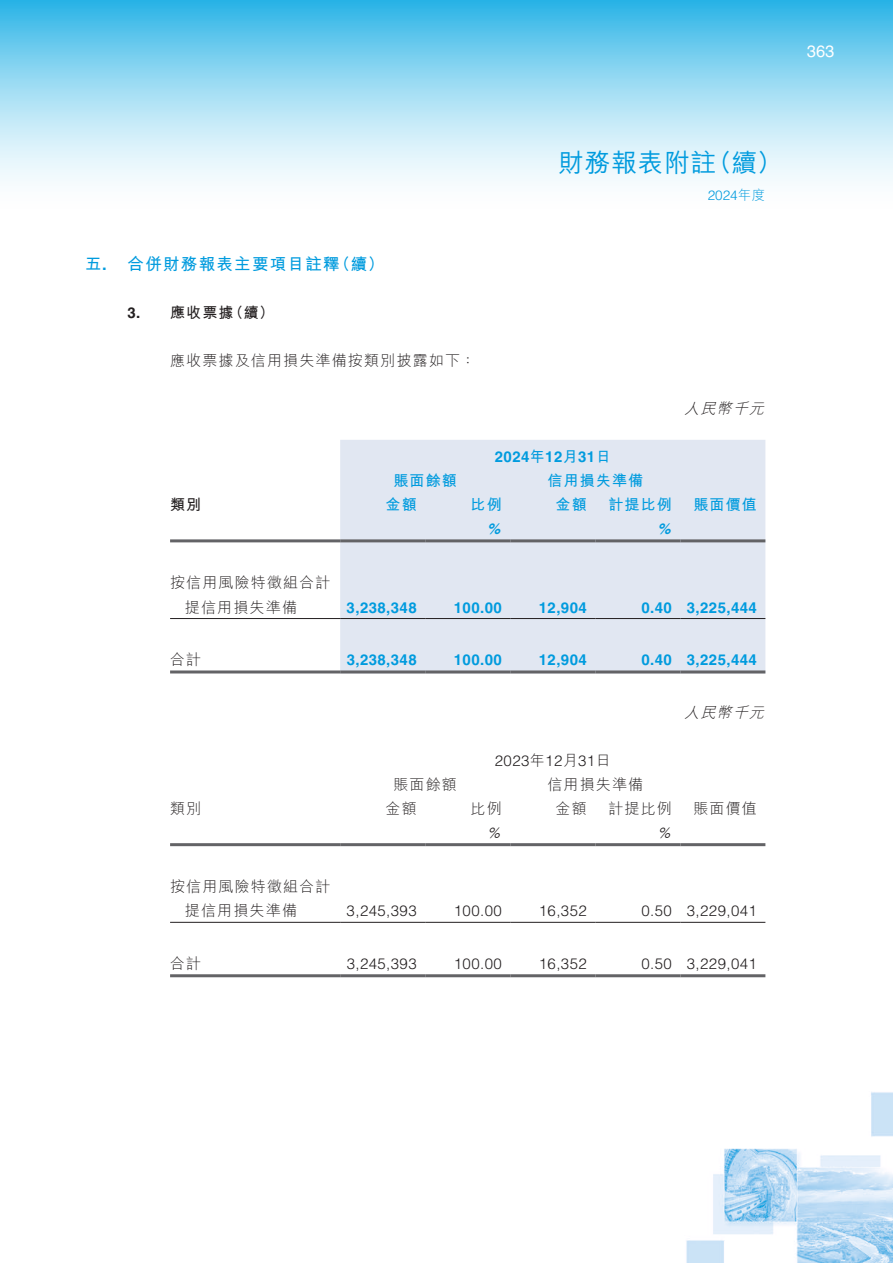
<style>
.page{position:relative;width:893px;height:1263px;background:#fff}
.page>*{position:absolute;margin:0;border:0;box-sizing:border-box;transform-origin:0 0}
.t1{font:500 25.5px "M Hei HK";letter-spacing:.04em;color:#009bde}
.t2{font:700 16.5px "M Hei HK";letter-spacing:.08em;color:#009bde}
.t3{font:16.5px "Helvetica LT Std";color:#fff}
.t4{font:300 15px/24px "M Hei HK";letter-spacing:.08em;color:#231f20}
.t5{font:700 15px "Helvetica LT Std";letter-spacing:.03em;color:#009bde}
.t6{font:300 15px "Helvetica LT Std";letter-spacing:.03em;color:#231f20}
.t7{font:700 15px "M Hei HK";letter-spacing:.08em;color:#009bde}
.t8{font:700 15px "M Hei HK";letter-spacing:.08em;color:#231f20}
.t9{font:italic 300 15px "M Hei HK";color:#231f20}
.t10{font:italic 700 15px "Helvetica LT Std";color:#009bde}
.t11{font:italic 300 15px "Helvetica LT Std";color:#231f20}
.t12{font:300 13.5px "Helvetica LT Std";color:#009bde}
.s1{font-family:"Helvetica LT Std"}
.s2{font-family:"M Hei HK"}
</style>
<div class="page">
<img style="left:170px;top:440px;width:723px;height:823px">
<svg style="left:0;top:0;width:893px;height:182px;background:#9cdbf3"></svg>
<div style="left:340px;top:440px;width:425px;height:230px;background:#e1e7f2"></div>
<hr style="left:170px;top:539px;width:170px;height:3px;background:#636366">
<hr style="left:340px;top:539px;width:85px;height:3px;background:#636366">
<hr style="left:425px;top:539px;width:85px;height:3px;background:#636366">
<hr style="left:510px;top:539px;width:85px;height:3px;background:#636366">
<hr style="left:595px;top:539px;width:85px;height:3px;background:#636366">
<hr style="left:680px;top:539px;width:85px;height:3px;background:#636366">
<hr style="left:170px;top:618px;width:170px;height:1px;background:#231f20">
<hr style="left:340px;top:618px;width:85px;height:1px;background:#231f20">
<hr style="left:425px;top:618px;width:85px;height:1px;background:#231f20">
<hr style="left:510px;top:618px;width:85px;height:1px;background:#231f20">
<hr style="left:595px;top:618px;width:85px;height:1px;background:#231f20">
<hr style="left:680px;top:618px;width:85px;height:1px;background:#231f20">
<hr style="left:170px;top:670px;width:170px;height:3px;background:#636366">
<hr style="left:340px;top:670px;width:85px;height:3px;background:#636366">
<hr style="left:425px;top:670px;width:85px;height:3px;background:#636366">
<hr style="left:510px;top:670px;width:85px;height:3px;background:#636366">
<hr style="left:595px;top:670px;width:85px;height:3px;background:#636366">
<hr style="left:680px;top:670px;width:85px;height:3px;background:#636366">
<hr style="left:170px;top:843px;width:170px;height:3px;background:#636366">
<hr style="left:340px;top:843px;width:85px;height:3px;background:#636366">
<hr style="left:425px;top:843px;width:85px;height:3px;background:#636366">
<hr style="left:510px;top:843px;width:85px;height:3px;background:#636366">
<hr style="left:595px;top:843px;width:85px;height:3px;background:#636366">
<hr style="left:680px;top:843px;width:85px;height:3px;background:#636366">
<hr style="left:170px;top:922px;width:170px;height:1px;background:#231f20">
<hr style="left:340px;top:922px;width:85px;height:1px;background:#231f20">
<hr style="left:425px;top:922px;width:85px;height:1px;background:#231f20">
<hr style="left:510px;top:922px;width:85px;height:1px;background:#231f20">
<hr style="left:595px;top:922px;width:85px;height:1px;background:#231f20">
<hr style="left:680px;top:922px;width:85px;height:1px;background:#231f20">
<hr style="left:170px;top:974px;width:170px;height:3px;background:#636366">
<hr style="left:340px;top:974px;width:85px;height:3px;background:#636366">
<hr style="left:425px;top:974px;width:85px;height:3px;background:#636366">
<hr style="left:510px;top:974px;width:85px;height:3px;background:#636366">
<hr style="left:595px;top:974px;width:85px;height:3px;background:#636366">
<hr style="left:680px;top:974px;width:85px;height:3px;background:#636366">
<h1 class="t1" style="left:558px;top:144px;width:226px">財務報表附註（續）</h1>
<p class="t2" style="left:85px;top:252px;width:301px">五<span class="s1">.</span> 合併財務報表主要項目註釋（續）</p>
<p class="t8" style="left:128px;top:301px;width:148px"><span class="s1">3.</span> 應收票據（續）</p>
<p class="t4" style="left:170px;top:348px;width:307px">應收票據及信用損失準備按類別披露如下：</p>
<p class="t5" style="left:495px;top:447px;width:117px">2024<span class="s2">年</span>12<span class="s2">月</span>31<span class="s2">日</span></p>
<p class="t7" style="left:393px;top:469px;width:65px">賬面餘額</p>
<p class="t7" style="left:547px;top:469px;width:97px">信用損失準備</p>
<p class="t12" style="left:708px;top:186px;width:59px">2024<span class="s2">年度</span></p>
<p class="t9" style="left:684px;top:401px;width:85px">人民幣千元</p>
<p class="t8" style="left:170px;top:493px;width:33px">類別</p>
<p class="t7" style="left:386px;top:493px;width:33px">金額</p>
<p class="t7" style="left:471px;top:493px;width:33px">比例</p>
<p class="t7" style="left:556px;top:493px;width:33px">金額</p>
<p class="t7" style="left:608px;top:493px;width:65px">計提比例</p>
<p class="t7" style="left:693px;top:493px;width:65px">賬面價值</p>
<p class="t10" style="left:487px;top:519px;width:20px">%</p>
<p class="t10" style="left:657px;top:519px;width:20px">%</p>
<p class="t4" style="left:185px;top:571px;width:147px;text-indent:-15px">按信用風險特徵組合計提信用損失準備</p>
<p class="t5" style="left:347px;top:598px;width:72px">3,238,348</p>
<p class="t5" style="left:454px;top:598px;width:49px">100.00</p>
<p class="t5" style="left:539px;top:598px;width:49px">12,904</p>
<p class="t5" style="left:641px;top:598px;width:117px">0.40 3,225,444</p>
<p class="t4" style="left:170px;top:647px;width:33px">合計</p>
<p class="t5" style="left:347px;top:651px;width:72px">3,238,348</p>
<p class="t5" style="left:454px;top:651px;width:49px">100.00</p>
<p class="t5" style="left:539px;top:651px;width:49px">12,904</p>
<p class="t5" style="left:641px;top:651px;width:117px">0.40 3,225,444</p>
<p class="t9" style="left:684px;top:704px;width:85px">人民幣千元</p>
<p class="t6" style="left:495px;top:751px;width:117px">2023<span class="s2">年</span>12<span class="s2">月</span>31<span class="s2">日</span></p>
<p class="t4" style="left:393px;top:772px;width:65px">賬面餘額</p>
<p class="t4" style="left:547px;top:772px;width:97px">信用損失準備</p>
<p class="t4" style="left:170px;top:796px;width:33px">類別</p>
<p class="t4" style="left:386px;top:796px;width:33px">金額</p>
<p class="t4" style="left:471px;top:796px;width:33px">比例</p>
<p class="t4" style="left:556px;top:796px;width:33px">金額</p>
<p class="t4" style="left:608px;top:796px;width:65px">計提比例</p>
<p class="t4" style="left:693px;top:796px;width:65px">賬面價值</p>
<p class="t11" style="left:487px;top:823px;width:20px">%</p>
<p class="t11" style="left:657px;top:823px;width:20px">%</p>
<p class="t4" style="left:185px;top:874px;width:147px;text-indent:-15px">按信用風險特徵組合計提信用損失準備</p>
<p class="t6" style="left:347px;top:901px;width:72px">3,245,393</p>
<p class="t6" style="left:454px;top:901px;width:49px">100.00</p>
<p class="t6" style="left:539px;top:901px;width:49px">16,352</p>
<p class="t6" style="left:641px;top:901px;width:117px">0.50 3,229,041</p>
<p class="t4" style="left:170px;top:951px;width:33px">合計</p>
<p class="t6" style="left:347px;top:954px;width:72px">3,245,393</p>
<p class="t6" style="left:454px;top:954px;width:49px">100.00</p>
<p class="t6" style="left:539px;top:954px;width:49px">16,352</p>
<p class="t6" style="left:641px;top:954px;width:117px">0.50 3,229,041</p>
<p class="t3" style="left:807px;top:42px;width:29px">363</p>
</div>
